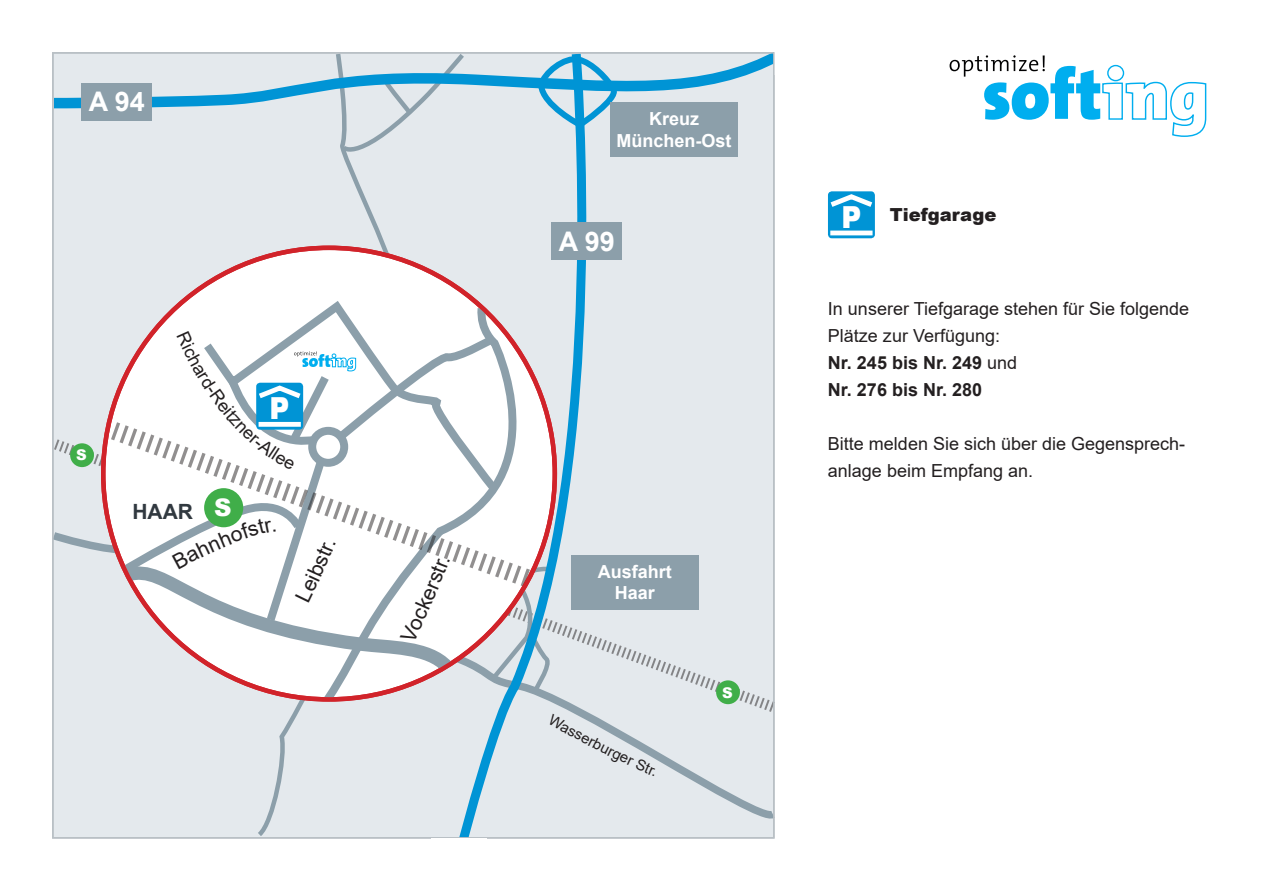
<style>
.page{position:relative;width:1263px;height:893px;background:#fff}
.page>*{position:absolute;margin:0;border:0;box-sizing:border-box;transform-origin:0 0}
.t1{font:900 30.3px "Arial";color:#fff;scale:.91 1}
.t2{font:700 27px "Arial";color:#fff}
.t3{font:900 24.15px "Arial";color:#fff}
.t4{font:700 21px "Arial";color:#313940}
.t5{font:18px/27px "Arial";color:#231f20}
.t6{font:700 18px/21.6px "Arial";color:#fff;text-align:center}
.t7{font:900 18px "Arial";color:#231f20}
.t8{font:700 18px "Arial";color:#313940}
.t9{font:900 14.7px "Arial";color:#fff}
.s1{font-size:30.3px;color:#fff}
.s2{font-weight:700}
</style>
<div class="page">
<div style="left:52px;top:52px;width:723px;height:786px;background:#e4e9ed"></div>
<div style="left:828px;top:191px;width:47px;height:47px;background:#0094d5;border-radius:4px"></div>
<svg style="left:828px;top:192px;width:47px;height:18px"></svg>
<hr style="left:833px;top:231px;width:37px;height:4px;background:#fff">
<svg style="left:55px;top:528px;width:717px;height:291px"></svg>
<div style="left:610px;top:102px;width:128px;height:54px;background:#8c9faa"></div>
<div style="left:571px;top:555px;width:127px;height:54px;background:#8c9faa"></div>
<svg style="left:253px;top:165px;width:201px;height:674px"></svg>
<svg style="left:340px;top:114px;width:71px;height:51px"></svg>
<svg style="left:454px;top:114px;width:155px;height:725px"></svg>
<div style="left:552px;top:222px;width:70px;height:37px;background:#8c9faa"></div>
<div style="left:716px;top:680px;width:24px;height:24px;background:#40ae49;border-radius:50%"></div>
<div style="left:70px;top:443px;width:24px;height:24px;background:#40ae49;border-radius:50%"></div>
<svg style="left:55px;top:55px;width:717px;height:59px"></svg>
<div style="left:82px;top:83px;width:70px;height:37px;background:#8c9faa"></div>
<div style="left:431px;top:838px;width:56px;height:25px;background:#fff"></div>
<div style="left:103px;top:248px;width:452px;height:451px;background:#fff;border-radius:50%"></div>
<svg style="left:316px;top:300px;width:244px;height:410px"></svg>
<svg style="left:298px;top:306px;width:203px;height:24px"></svg>
<svg style="left:949px;top:55px;width:258px;height:82px"></svg>
<svg style="left:548px;top:714px;width:107px;height:62px"></svg>
<svg style="left:111px;top:330px;width:446px;height:365px"></svg>
<h2 class="t2" style="left:89px;top:83px;width:58px">A 94</h2>
<p class="t9" style="left:76px;top:445px;width:12px">S</p>
<p class="t4" style="left:132px;top:497px;width:62px">HAAR</p>
<h3 class="t3" style="left:214px;top:490px;width:19px">S</h3>
<p class="t8" style="left:187px;top:531px;width:53px">HAAR</p>
<h1 class="t1" style="left:270px;top:387px;width:23px">P</h1>
<p class="t6" style="left:616px;top:108px;width:117px">Kreuz<br>München-Ost</p>
<h2 class="t2" style="left:559px;top:222px;width:58px">A 99</h2>
<p class="t6" style="left:598px;top:561px;width:75px">Ausfahrt<br>Haar</p>
<p class="t9" style="left:722px;top:682px;width:12px">S</p>
<p class="t7" style="left:841px;top:202px;width:157px"><span class="s1">P</span> Tiefgarage</p>
<p class="t5" style="left:828px;top:295px;width:363px">In unserer Tiefgarage stehen für Sie folgende<br>Plätze zur Verfügung:<br><span class="s2">Nr. 245 bis Nr. 249</span> und<br><span class="s2">Nr. 276 bis Nr. 280</span></p>
<p class="t5" style="left:828px;top:430px;width:359px">Bitte melden Sie sich über die Gegensprech&shy;anlage beim Empfang an.</p>
</div>
